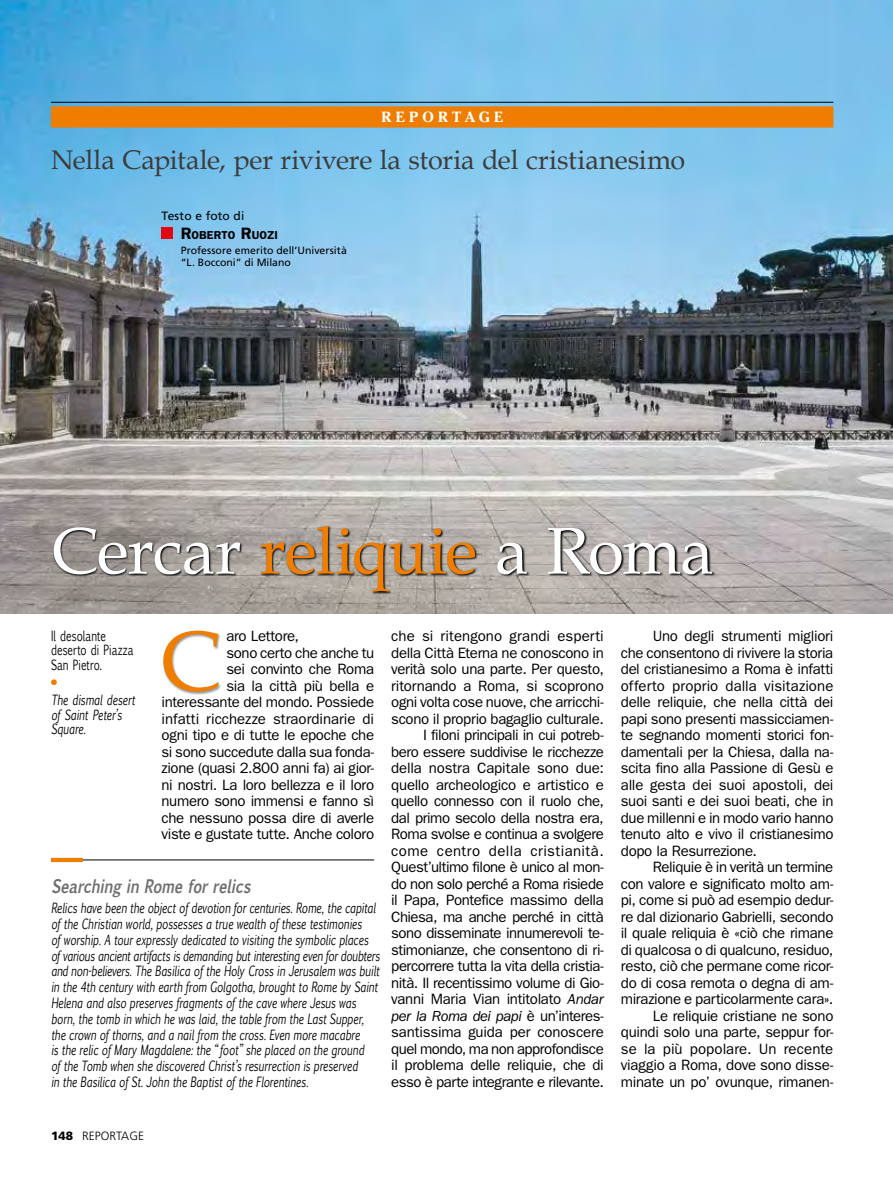
<style>
.page{position:relative;width:893px;height:1191px;background:#fff}
.page>*{position:absolute;margin:0;border:0;box-sizing:border-box;transform-origin:0 0}
.t1{font:85.5px "Book Antiqua";color:#ef7d00}
.t2{font:66px "Book Antiqua";letter-spacing:-.01em;color:#fff}
.t3{font:27px "Book Antiqua";letter-spacing:-.005em;color:#3c3c3b}
.t4{font:italic 700 18px "Euphemia UCAS";color:#706f6f;scale:.8 1}
.t5{font:15px/16.5px "ITC Franklin Gothic Std";letter-spacing:-.025em;color:#000;text-align:right}
.t6{font:15px "ITC Franklin Gothic Std";color:#000}
.t7{font:700 14.7px "Cheltenham Std";letter-spacing:.275em;color:#fff}
.t8{font:italic 13.5px/15.8px "Euphemia UCAS";color:#000;scale:.75 1}
.t9{font:13.5px/14.2px "Euphemia UCAS";color:#000;scale:.75 1}
.t10{font:300 12px "Frutiger LT Std";color:#000}
.t11{font:12px "Frutiger LT Std";letter-spacing:.005em;color:#000}
.t12{font:600 11.55px "ITC Franklin Gothic Std";letter-spacing:.005em;color:#000}
.t13{font:10.5px/11.2px "Frutiger LT Std";color:#000}
.s1{font-size:16.5px}
.s2{color:#ef7d00}
.s3{font-style:italic}
.s4{font-weight:900}
</style>
<div class="page">
<hr style="left:63px;top:859px;width:311px;height:1px;background:#000">
<div style="left:51px;top:857px;width:32px;height:5px;background:#ef7d00"></div>
<img style="left:0;top:0;width:893px;height:614px">
<svg style="left:51px;top:679px;width:6px;height:6px"></svg>
<div style="left:163px;top:630px;width:59px;height:65px;background:#000;opacity:.4"></div>
<svg style="left:53px;top:525px;width:662px;height:69px;background:#918c88"></svg>
<div style="left:162px;top:227px;width:11px;height:12px;background:#e30613"></div>
<div style="left:51px;top:106px;width:782px;height:22px;background:#ef7d00"></div>
<hr style="left:51px;top:102px;width:782px;height:1px;background:#000">
<p class="t7" style="left:381px;top:108px;width:123px">REPORTAGE</p>
<h3 class="t3" style="left:51px;top:143px;width:636px">Nella Capitale, per rivivere la storia del cristianesimo</h3>
<p class="t11" style="left:162px;top:209px;width:84px">Testo e foto di</p>
<p class="t12" style="left:181px;top:228px;width:99px"><span class="s1">R</span>OBERTO <span class="s1">R</span>UOZI</p>
<p class="t13" style="left:181px;top:245px;width:167px">Professore emerito dell’Università “L. Bocconi” di Milano</p>
<h2 class="t2" style="left:51px;top:510px;width:664px">Cercar <span class="s2">reliquie</span> a Roma</h2>
<p class="t9" style="left:51px;top:629px;width:111px">Il desolante deserto di Piazza<br>San Pietro.</p>
<p class="t8" style="left:51px;top:693px;width:114px;line-height:14.2px">The dismal desert of Saint Peter’s<br>Square.</p>
<h1 class="t1" style="left:160px;top:608px;width:62px">C</h1>
<p class="t5" style="left:226px;top:628px;width:74px">aro Lettore,</p>
<p class="t5" style="left:226px;top:644px;width:149px">sono certo che anche tu</p>
<p class="t5" style="left:226px;top:661px;width:149px">sei convinto che Roma</p>
<p class="t5" style="left:226px;top:677px;width:149px">sia la città più bella e</p>
<p class="t5" style="left:162px;top:694px;width:214px">interessante del mondo. Possiede</p>
<p class="t6" style="left:162px;top:710px;width:214px">infatti ricchezze straordinarie di</p>
<p class="t5" style="left:162px;top:727px;width:214px">ogni tipo e di tutte le epoche che</p>
<p class="t5" style="left:162px;top:743px;width:214px">si sono succedute dalla sua fonda-</p>
<p class="t5" style="left:162px;top:760px;width:214px">zione (quasi 2.800 anni fa) ai gior-</p>
<p class="t5" style="left:162px;top:776px;width:214px">ni nostri. La loro bellezza e il loro</p>
<p class="t5" style="left:162px;top:793px;width:214px">numero sono immensi e fanno sì</p>
<p class="t5" style="left:162px;top:809px;width:214px">che nessuno possa dire di averle</p>
<p class="t5" style="left:162px;top:826px;width:214px">viste e gustate tutte. Anche coloro</p>
<p class="t4" style="left:51px;top:873px;width:257px">SearchinginRomeforrelics</p>
<p class="t8" style="left:51px;top:900px;width:440px">Relics have been the object of devotion for centuries. Rome, the capital of the Christian world, possesses a true wealth of these testimonies<br>of worship. A tour expressly dedicated to visiting the symbolic places of various ancient artifacts is demanding but interesting even for doubters and non-believers. The Basilica of the Holy Cross in Jerusalem was built in the 4th century with earth from Golgotha, brought to Rome by Saint Helena and also preserves fragments of the cave where Jesus was born, the tomb in which he was laid, the table from the Last Supper, the crown of thorns, and a nail from the cross. Even more macabre<br>is the relic of Mary Magdalene: the “ foot” she placed on the ground<br>of the Tomb when she discovered Christ’s resurrection is preserved<br>in the Basilica of St. John the Baptist of the Florentines.</p>
<p class="t5" style="left:391px;top:628px;width:214px">che si ritengono grandi esperti della Città Eterna ne conoscono in verità solo una parte. Per questo, ritornando a Roma, si scoprono ogni volta cose nuove, che arricchi&shy;scono il proprio bagaglio culturale.<br>I filoni principali in cui potreb-<br>bero essere suddivise le ricchezze della nostra Capitale sono due: quello archeologico e artistico e quello connesso con il ruolo che, dal primo secolo della nostra era, Roma svolse e continua a svolgere come centro della cristianità.<br>Quest’ultimo filone è unico al mon&shy;do non solo perché a Roma risiede il Papa, Pontefice massimo della Chiesa, ma anche perché in città sono disseminate innumerevoli te&shy;stimonianze, che consentono di ri&shy;percorrere tutta la vita della cristia&shy;nità. Il recentissimo volume di Gio&shy;vanni Maria Vian intitolato <span class="s3">Andar per la Roma dei papi</span> è un’interes&shy;santissima guida per conoscere quel mondo, ma non approfondisce il problema delle reliquie, che di esso è parte integrante e rilevante.</p>
<p class="t5" style="left:621px;top:628px;width:214px;text-align:justify;text-indent:32px">Uno degli strumenti migliori che consentono di rivivere la storia del cristianesimo a Roma è infatti offerto proprio dalla visitazione delle reliquie, che nella città dei papi sono presenti massicciamen&shy;te segnando momenti storici fon&shy;damentali per la Chiesa, dalla na&shy;scita fino alla Passione di Gesù e alle gesta dei suoi apostoli, dei suoi santi e dei suoi beati, che in due millenni e in modo vario hanno tenuto alto e vivo il cristianesimo dopo la Resurrezione.</p>
<p class="t5" style="left:621px;top:859px;width:214px">Reliquie è in verità un termine<br>con valore e significato molto am&shy;pi, come si può ad esempio dedur&shy;re dal dizionario Gabrielli, secondo il quale reliquia è «ciò che rimane di qualcosa o di qualcuno, residuo, resto, ciò che permane come ricor&shy;do di cosa remota o degna di am&shy;mirazione e particolarmente cara».<br>Le reliquie cristiane ne sono quindi solo una parte, seppur for&shy;se la più popolare. Un recente viaggio a Roma, dove sono disse&shy;minate un po’ ovunque, rimanen-</p>
<p class="t10" style="left:51px;top:1129px;width:94px"><span class="s4">148</span> REPORTAGE</p>
</div>
